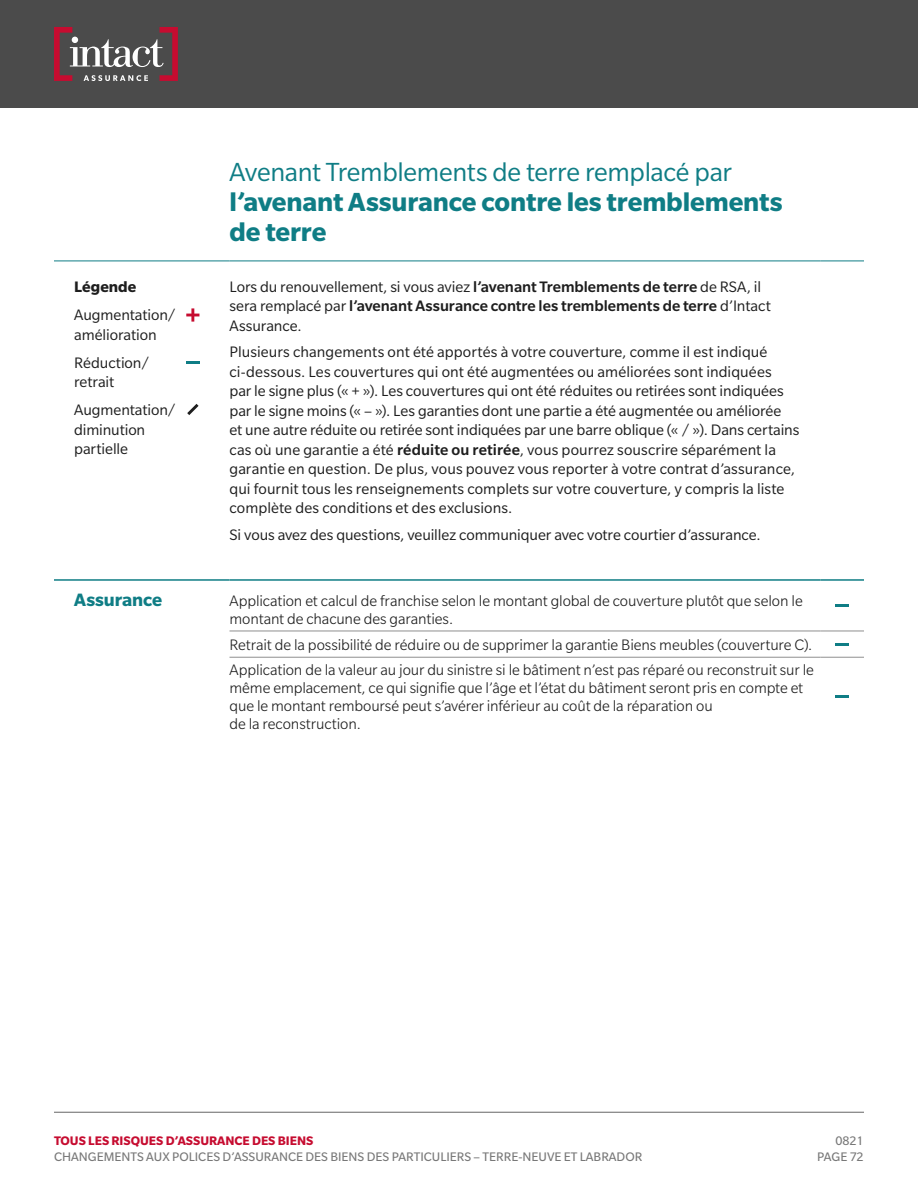
<style>
.page{position:relative;width:918px;height:1188px;background:#fff}
.page>*{position:absolute;margin:0;border:0;box-sizing:border-box;transform-origin:0 0}
.Display{font:700 28.5px/30px "Slate Std";letter-spacing:-.005em;color:#0f7d85}
.t1{font:700 19.5px "Slate Std";letter-spacing:-.005em;color:#0f7d85}
.Body__Intro{font:16.5px/19.5px "Slate Std";color:#1e1e1e}
.Body__table{font:300 16.5px/18px "Slate Std";letter-spacing:-.005em;color:#1e1e1e}
.Body__Intro-2{font:500 16.5px/19.5px "Slate Std";color:#1e1e1e}
.Legend{font:16.5px/19.5px "Slate Std";letter-spacing:-.005em;color:#1e1e1e}
.Legend-2{font:700 16.5px "Slate Std";color:#1e1e1e}
.t2{font:13.5px/16.2px "Slate Std";color:#787878;text-align:right}
.t3{font:700 13.5px "Slate Std";color:#c60c30}
.s1{font-weight:400}
.s2{font-weight:500}
</style>
<div class="page">
<div style="left:0;top:0;width:918px;height:108px;background:#4b4b4b"></div>
<hr style="left:54px;top:1112px;width:810px;height:1px;background:#666">
<svg style="left:54px;top:27px;width:124px;height:54px"></svg>
<hr style="left:54px;top:261px;width:176px;height:1px;background:#0f7d85">
<hr style="left:230px;top:261px;width:590px;height:1px;background:#0f7d85">
<hr style="left:820px;top:261px;width:44px;height:1px;background:#0f7d85">
<hr style="left:230px;top:631px;width:590px;height:1px;background:#8f8f8f">
<hr style="left:820px;top:631px;width:44px;height:1px;background:#8f8f8f">
<hr style="left:230px;top:657px;width:590px;height:1px;background:#8f8f8f">
<hr style="left:820px;top:657px;width:44px;height:1px;background:#8f8f8f">
<hr style="left:820px;top:579px;width:44px;height:2px;background:#0f7d85">
<hr style="left:54px;top:579px;width:176px;height:2px;background:#0f7d85">
<hr style="left:230px;top:579px;width:590px;height:2px;background:#0f7d85">
<svg style="left:187px;top:404px;width:12px;height:11px"></svg>
<svg style="left:186px;top:361px;width:13px;height:3px"></svg>
<svg style="left:186px;top:308px;width:13px;height:14px"></svg>
<svg style="left:836px;top:604px;width:13px;height:3px"></svg>
<svg style="left:836px;top:643px;width:13px;height:3px"></svg>
<svg style="left:836px;top:695px;width:13px;height:3px"></svg>
<p class="Legend-2" style="left:74px;top:278px;width:64px">Légende</p>
<p class="Legend" style="left:74px;top:305px;width:103px">Augmentation/ amélioration</p>
<p class="Legend" style="left:74px;top:353px;width:77px">Réduction/ retrait</p>
<p class="Legend" style="left:74px;top:400px;width:103px">Augmentation/ diminution partielle</p>
<p class="Display" style="left:230px;top:156px;width:555px"><span class="s1">Avenant Tremblements de terre remplacé par </span>l’avenant Assurance contre les tremblements de terre</p>
<p class="Body__Intro-2" style="left:229px;top:277px;width:543px"><span class="s1">Lors du renouvellement, si vous aviez</span> l’avenant Tremblements de terre <span class="s1">de RSA, il sera remplacé par</span> l’avenant Assurance contre les tremblements de terre <span class="s1">d’Intact<br>Assurance.</span></p>
<p class="Body__Intro" style="left:229px;top:342px;width:571px">Plusieurs changements ont été apportés à votre couverture, comme il est indiqué ci-dessous. Les couvertures qui ont été augmentées ou améliorées sont indiquées<br>par le signe plus (« + »). Les couvertures qui ont été réduites ou retirées sont indiquées par le signe moins (« – »). Les garanties dont une partie a été augmentée ou améliorée<br>et une autre réduite ou retirée sont indiquées par une barre oblique (« / »). Dans certains cas où une garantie a été <span class="s2">réduite ou retirée</span>, vous pourrez souscrire séparément la garantie en question. De plus, vous pouvez vous reporter à votre contrat d’assurance, qui fournit tous les renseignements complets sur votre couverture, y compris la liste complète des conditions et des exclusions.</p>
<p class="Body__Intro" style="left:229px;top:524px;width:533px">Si vous avez des questions, veuillez communiquer avec votre courtier d’assurance.</p>
<h2 class="t1" style="left:74px;top:589px;width:90px">Assurance</h2>
<p class="Body__table" style="left:230px;top:592px;width:575px">Application et calcul de franchise selon le montant global de couverture plutôt que selon le montant de chacune des garanties.</p>
<p class="Body__table" style="left:230px;top:635px;width:584px">Retrait de la possibilité de réduire ou de supprimer la garantie Biens meubles (couverture C).</p>
<p class="Body__table" style="left:230px;top:661px;width:586px">Application de la valeur au jour du sinistre si le bâtiment n’est pas réparé ou reconstruit sur le même emplacement, ce qui signifie que l’âge et l’état du bâtiment seront pris en compte et que le montant remboursé peut s’avérer inférieur au coût de la réparation ou<br>de la reconstruction.</p>
<p class="t3" style="left:54px;top:1133px;width:261px">TOUS LES RISQUES D’ASSURANCE DES BIENS</p>
<p class="t2" style="left:54px;top:1149px;width:590px">CHANGEMENTS AUX POLICES D’ASSURANCE DES BIENS DES PARTICULIERS – TERRE-NEUVE ET LABRADOR</p>
<p class="t2" style="left:817px;top:1132px;width:48px">0821<br>PAGE 72</p>
</div>
